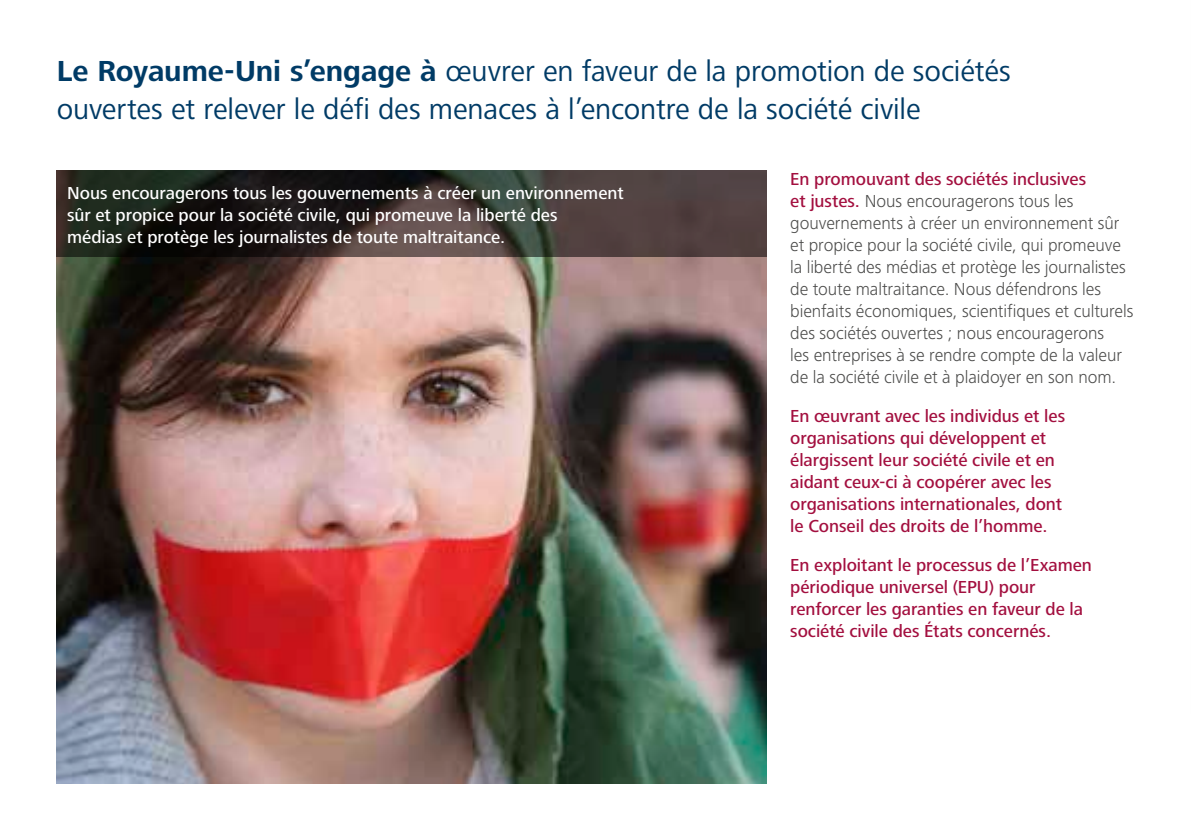
<style>
.page{position:relative;width:1191px;height:840px;background:#fff}
.page>*{position:absolute;margin:0;border:0;box-sizing:border-box;transform-origin:0 0}
.t1{font:30px/38px "Frutiger Next LT";letter-spacing:-.005em;color:#003b66}
.t2{font:300 18px/22px "Frutiger Next LT";letter-spacing:-.005em;color:#4b4b4a}
.t3{font:500 18px/22px "Frutiger Next LT";color:#a30f3f}
.t4{font:500 18px/22px "Frutiger Next LT";color:#fff}
.s1{font-weight:700}
.s2{font-weight:500;color:#a30f3f}
</style>
<div class="page">
<img style="left:57px;top:256px;width:709px;height:526px">
<svg style="left:56px;top:170px;width:710px;height:86px;background:#37312d"></svg>
<h1 class="t1" style="left:57px;top:52px;width:955px"><span class="s1">Le Royaume-Uni s’engage à</span> œuvrer en faveur de la promotion de sociétés ouvertes et relever le défi des menaces à l’encontre de la société civile</h1>
<p class="t4" style="left:67px;top:181px;width:558px">Nous encouragerons tous les gouvernements à créer un environnement sûr et propice pour la société civile, qui promeuve la liberté des<br>médias et protège les journalistes de toute maltraitance.</p>
<p class="t2" style="left:790px;top:167px;width:345px"><span class="s2">En promouvant des sociétés inclusives<br>et justes.</span> Nous encouragerons tous les gouvernements à créer un environnement sûr et propice pour la société civile, qui promeuve la liberté des médias et protège les journalistes de toute maltraitance. Nous défendrons les bienfaits économiques, scientifiques et culturels des sociétés ouvertes ; nous encouragerons<br>les entreprises à se rendre compte de la valeur de la société civile et à plaidoyer en son nom.</p>
<p class="t3" style="left:790px;top:404px;width:276px">En œuvrant avec les individus et les organisations qui développent et élargissent leur société civile et en aidant ceux-ci à coopérer avec les organisations internationales, dont le Conseil des droits de l’homme.</p>
<p class="t3" style="left:790px;top:553px;width:303px">En exploitant le processus de l’Examen périodique universel (EPU) pour renforcer les garanties en faveur de la société civile des États concernés.</p>
</div>
